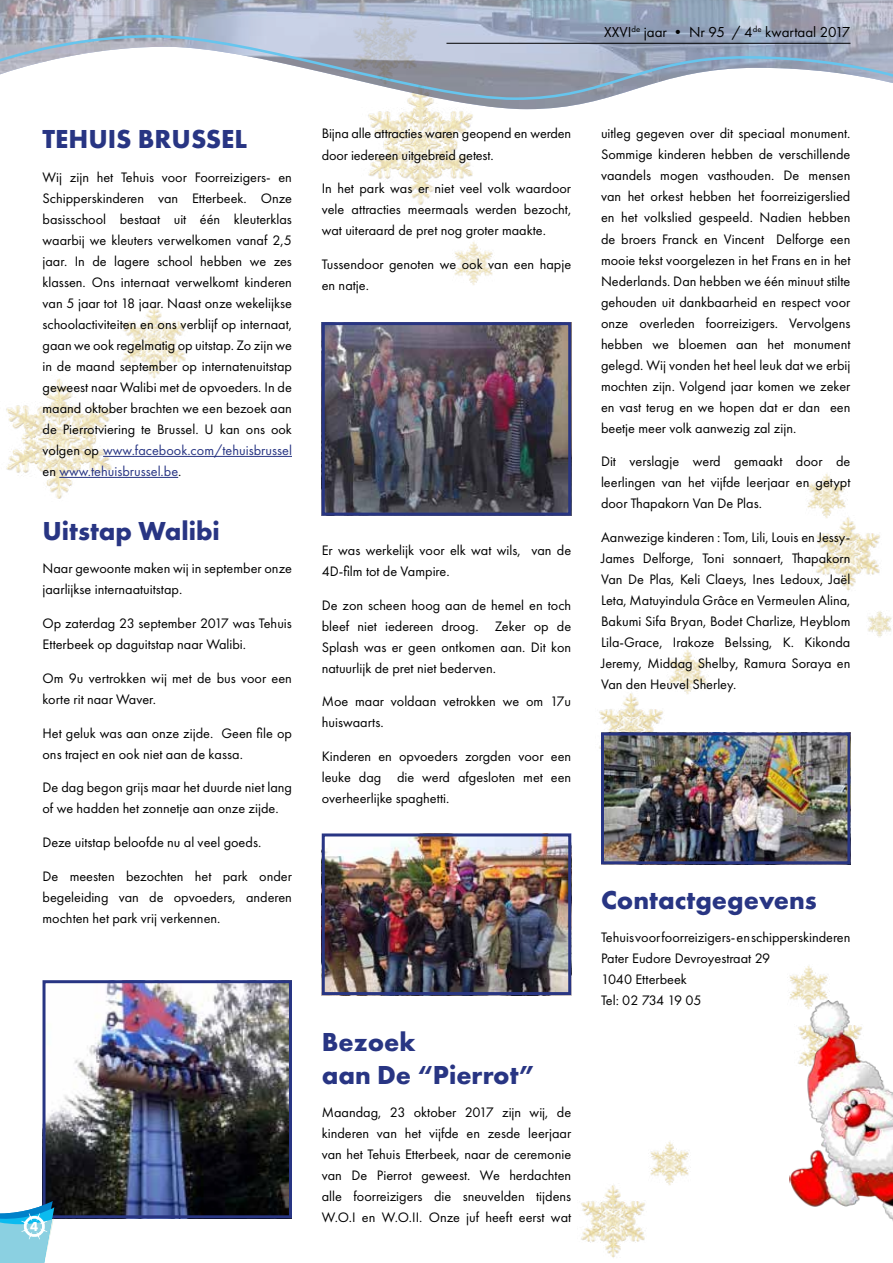
<style>
.page{position:relative;width:893px;height:1263px;background:#fff}
.page>*{position:absolute;margin:0;border:0;box-sizing:border-box;transform-origin:0 0}
.t1{font:700 27px/32.4px "Futura PT";color:#283583}
.t2{font:15px "Futura PT";color:#000}
.t3{font:14.25px/21px "Futura PT";color:#000}
.t4{font:700 13.5px "Futura PT";color:#fff}
.s1{color:#283583}
</style>
<div class="page">
<img style="left:581px;top:1185px;width:64px;height:73px">
<img style="left:650px;top:1141px;width:41px;height:44px">
<img style="left:789px;top:965px;width:41px;height:35px">
<img style="left:816px;top:517px;width:64px;height:74px">
<img style="left:599px;top:693px;width:64px;height:56px">
<img style="left:668px;top:650px;width:39px;height:44px">
<img style="left:807px;top:474px;width:41px;height:44px">
<img style="left:868px;top:611px;width:24px;height:26px">
<img style="left:368px;top:109px;width:105px;height:96px">
<img style="left:6px;top:378px;width:112px;height:121px">
<img style="left:122px;top:305px;width:64px;height:74px">
<img style="left:454px;top:242px;width:39px;height:43px">
<hr style="left:103px;top:456px;width:189px;height:1px;background:#283583">
<hr style="left:59px;top:477px;width:119px;height:1px;background:#283583">
<img style="left:326px;top:326px;width:241px;height:186px">
<div style="left:322px;top:322px;width:249px;height:194px;border:3px solid #283583"></div>
<img style="left:47px;top:984px;width:241px;height:230px">
<div style="left:43px;top:980px;width:249px;height:238px;border:3px solid #283583"></div>
<img style="left:326px;top:837px;width:241px;height:154px">
<div style="left:322px;top:833px;width:249px;height:162px;border:3px solid #283583"></div>
<img style="left:605px;top:736px;width:241px;height:124px">
<div style="left:601px;top:732px;width:249px;height:132px;border:3px solid #283583"></div>
<svg style="left:165px;top:0;width:728px;height:35px"></svg>
<img style="left:0;top:0;width:165px;height:35px">
<img style="left:636px;top:0;width:115px;height:35px">
<img style="left:407px;top:100px;width:191px;height:9px">
<svg style="left:0;top:35px;width:893px;height:65px"></svg>
<hr style="left:446px;top:43px;width:404px;height:1px;background:#000">
<img style="left:789px;top:1000px;width:104px;height:221px">
<svg style="left:0;top:1191px;width:54px;height:72px"></svg>
<p class="t2" style="left:604px;top:23px;width:248px">XXVI<sup>de</sup> jaar • Nr 95 / 4<sup>de</sup> kwartaal 2017</p>
<h1 class="t1" style="left:43px;top:122px;width:206px">TEHUIS BRUSSEL</h1>
<p class="t3" style="left:43px;top:167px;width:251px;text-align:justify">Wij zijn het Tehuis voor Foorreizigers- en Schipperskinderen van Etterbeek. Onze basisschool bestaat uit één kleuterklas waarbij we kleuters verwelkomen vanaf 2,5 jaar. In de lagere school hebben we zes klassen. Ons internaat verwelkomt kinderen van 5 jaar tot 18 jaar. Naast onze wekelijkse schoolactiviteiten en ons verblijf op internaat, gaan we ook regelmatig op uitstap. Zo zijn we in de maand september op internatenuitstap geweest naar Walibi met de opvoeders. In de maand oktober brachten we een bezoek aan de Pierrotviering te Brussel. U kan ons ook volgen op <span class="s1">www.facebook.com/tehuisbrussel </span>en <span class="s1">www.tehuisbrussel.be</span>.</p>
<h1 class="t1" style="left:43px;top:514px;width:179px">Uitstap Walibi</h1>
<p class="t3" style="left:43px;top:558px;width:251px">Naar gewoonte maken wij in september onze jaarlijkse internaatuitstap.</p>
<p class="t3" style="left:43px;top:613px;width:251px">Op zaterdag 23 september 2017 was Tehuis<br>Etterbeek op daguitstap naar Walibi.</p>
<p class="t3" style="left:43px;top:667px;width:251px">Om 9u vertrokken wij met de bus voor een korte rit naar Waver.</p>
<p class="t3" style="left:43px;top:722px;width:251px">Het geluk was aan onze zijde. Geen file op ons traject en ook niet aan de kassa.</p>
<p class="t3" style="left:43px;top:777px;width:251px">De dag begon grijs maar het duurde niet lang of we hadden het zonnetje aan onze zijde.</p>
<p class="t3" style="left:43px;top:832px;width:220px">Deze uitstap beloofde nu al veel goeds.</p>
<p class="t3" style="left:43px;top:865px;width:251px;text-align:justify">De meesten bezochten het park onder begeleiding van de opvoeders, anderen mochten het park vrij verkennen.</p>
<p class="t4" style="left:30px;top:1217px;width:10px">4</p>
<p class="t3" style="left:322px;top:123px;width:251px">Bijna alle attracties waren geopend en werden door iedereen uitgebreid getest.</p>
<p class="t3" style="left:322px;top:178px;width:251px;text-align:justify">In het park was er niet veel volk waardoor vele attracties meermaals werden bezocht, wat uiteraard de pret nog groter maakte.</p>
<p class="t3" style="left:322px;top:254px;width:251px">Tussendoor genoten we ook van een hapje en natje.</p>
<p class="t3" style="left:322px;top:539px;width:251px">Er was werkelijk voor elk wat wils, van de<br>4D-film tot de Vampire.</p>
<p class="t3" style="left:322px;top:594px;width:251px;text-align:justify">De zon scheen hoog aan de hemel en toch bleef niet iedereen droog. Zeker op de Splash was er geen ontkomen aan. Dit kon natuurlijk de pret niet bederven.</p>
<p class="t3" style="left:322px;top:691px;width:251px">Moe maar voldaan vetrokken we om 17u huiswaarts.</p>
<p class="t3" style="left:322px;top:746px;width:251px;text-align:justify">Kinderen en opvoeders zorgden voor een leuke dag die werd afgesloten met een overheerlijke spaghetti.</p>
<p class="t3" style="left:601px;top:123px;width:251px;text-align:justify">uitleg gegeven over dit speciaal monument.<br>Sommige kinderen hebben de verschillende vaandels mogen vasthouden. De mensen van het orkest hebben het foorreizigerslied en het volkslied gespeeld. Nadien hebben de broers Franck en Vincent Delforge een mooie tekst voorgelezen in het Frans en in het Nederlands. Dan hebben we één minuut stilte gehouden uit dankbaarheid en respect voor onze overleden foorreizigers. Vervolgens hebben we bloemen aan het monument gelegd. Wij vonden het heel leuk dat we erbij mochten zijn. Volgend jaar komen we zeker en vast terug en we hopen dat er dan een beetje meer volk aanwezig zal zijn.</p>
<p class="t3" style="left:601px;top:451px;width:251px;text-align:justify">Dit verslagje werd gemaakt door de leerlingen van het vijfde leerjaar en getypt door Thapakorn Van De Plas.</p>
<p class="t3" style="left:601px;top:527px;width:251px;text-align:justify">Aanwezige kinderen : Tom, Lili, Louis en Jessy-James Delforge, Toni sonnaert, Thapakorn Van De Plas, Keli Claeys, Ines Ledoux, Jaël Leta, Matuyindula Grâce en Vermeulen Alina, Bakumi Sifa Bryan, Bodet Charlize, Heyblom Lila-Grace, Irakoze Belssing, K. Kikonda Jeremy, Middag Shelby, Ramura Soraya en Van den Heuvel Sherley.</p>
<h1 class="t1" style="left:322px;top:1025px;width:214px">Bezoek<br>aan De “Pierrot”</h1>
<p class="t3" style="left:322px;top:1102px;width:251px;text-align:justify">Maandag, 23 oktober 2017 zijn wij, de kinderen van het vijfde en zesde leerjaar van het Tehuis Etterbeek, naar de ceremonie van De Pierrot geweest. We herdachten alle foorreizigers die sneuvelden tijdens W.O.I en W.O.II. Onze juf heeft eerst wat</p>
<h1 class="t1" style="left:601px;top:883px;width:217px">Contactgegevens</h1>
<p class="t3" style="left:601px;top:927px;width:251px">Tehuis voor foorreizigers- en schipperskinderen<br>Pater Eudore Devroyestraat 29<br>1040 Etterbeek<br>Tel: 02 734 19 05</p>
</div>
